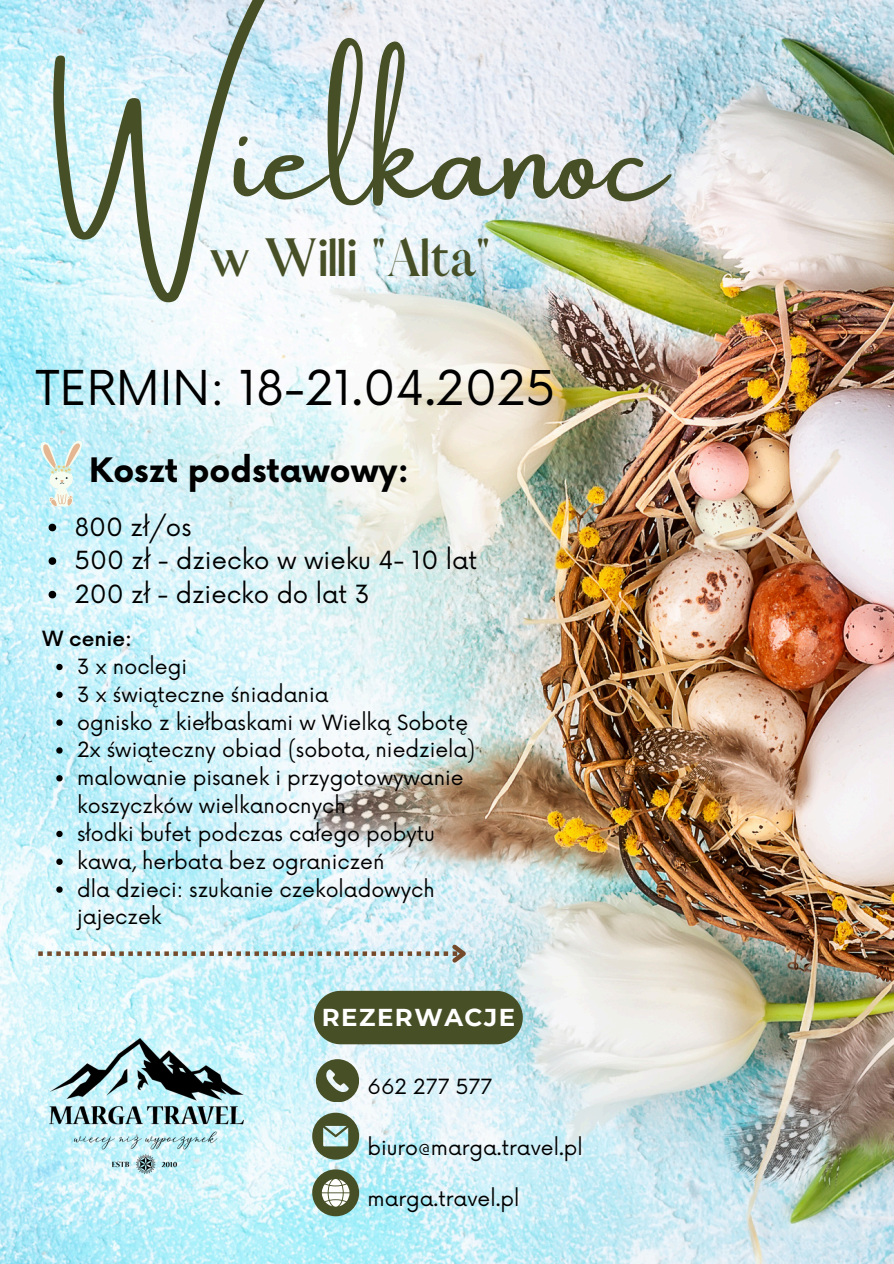
<style>
.page{position:relative;width:894px;height:1264px;background:#fff}
.page>*{position:absolute;margin:0;border:0;box-sizing:border-box;transform-origin:0 0}
.t1{font:131.7px "Amsterdam One";color:#474f27}
.t2{font:700 48.45px "Afrah";color:#474f27}
.t3{font:46.8px "Now";color:#000}
.t4{font:700 32.85px "Now";color:#000}
.t5{font:24.45px "Now";color:#000}
.t6{font:700 24.45px "Montserrat";letter-spacing:.065em;color:#fff}
.t7{font:20.4px/27.8px "Now";color:#000}
.t8{font:500 20.4px "Now";color:#000}
</style>
<div class="page">
<img style="left:0;top:0;width:893px;height:1263px">
<svg style="left:38px;top:940px;width:433px;height:26px;background:#c9e1e5"></svg>
<svg style="left:40px;top:440px;width:42px;height:67px"></svg>
<svg style="left:316px;top:1059px;width:42px;height:42px;background:#757f64"></svg>
<svg style="left:312px;top:1112px;width:47px;height:47px;background:#81947f"></svg>
<div style="left:312px;top:1169px;width:47px;height:47px;background:#474f27;border-radius:50%"></div>
<svg style="left:322px;top:1179px;width:27px;height:27px"></svg>
<svg style="left:314px;top:990px;width:208px;height:54px;background:#4f5934"></svg>
<img style="left:49px;top:1038px;width:195px;height:135px">
<svg style="left:49px;top:523px;width:7px;height:8px"></svg>
<svg style="left:49px;top:557px;width:7px;height:8px"></svg>
<svg style="left:49px;top:591px;width:7px;height:7px"></svg>
<svg style="left:56px;top:664px;width:7px;height:6px"></svg>
<svg style="left:56px;top:691px;width:7px;height:7px"></svg>
<svg style="left:56px;top:719px;width:7px;height:6px"></svg>
<svg style="left:56px;top:747px;width:7px;height:6px"></svg>
<svg style="left:56px;top:775px;width:7px;height:6px"></svg>
<svg style="left:56px;top:830px;width:7px;height:7px"></svg>
<svg style="left:56px;top:858px;width:7px;height:7px"></svg>
<svg style="left:56px;top:886px;width:7px;height:6px"></svg>
<h4 class="t1" style="left:50px;top:84px;width:618px">Wielkanoc</h4>
<p class="t2" style="left:210px;top:227px;width:283px">w Willi "Alta"</p>
<p class="t3" style="left:35px;top:362px;width:521px">TERMIN: 18-21.04.2025</p>
<p class="t4" style="left:89px;top:452px;width:321px">Koszt podstawowy:</p>
<p class="t5" style="left:75px;top:513px;width:118px">800 zł/os</p>
<p class="t5" style="left:75px;top:547px;width:404px">500 zł - dziecko w wieku 4- 10 lat</p>
<p class="t5" style="left:75px;top:580px;width:296px">200 zł - dziecko do lat 3</p>
<p class="t8" style="left:42px;top:627px;width:91px">W cenie:</p>
<p class="t7" style="left:77px;top:653px;width:111px">3 x noclegi</p>
<p class="t7" style="left:77px;top:681px;width:253px">3 x świąteczne śniadania</p>
<p class="t7" style="left:77px;top:709px;width:392px">ognisko z kiełbaskami w Wielką Sobotę</p>
<p class="t7" style="left:77px;top:737px;width:399px">2x świąteczny obiad (sobota, niedziela)</p>
<p class="t7" style="left:77px;top:765px;width:388px">malowanie pisanek i przygotowywanie koszyczków wielkanocnych</p>
<p class="t7" style="left:77px;top:820px;width:359px">słodki bufet podczas całego pobytu</p>
<p class="t7" style="left:77px;top:848px;width:309px">kawa, herbata bez ograniczeń</p>
<p class="t7" style="left:77px;top:876px;width:359px">dla dzieci: szukanie czekoladowych jajeczek</p>
<h1 class="t6" style="left:321px;top:1002px;width:195px">REZERWACJE</h1>
<h3 class="t7" style="left:367px;top:1073px;width:126px">662 277 577</h3>
<h2 class="t7" style="left:367px;top:1134px;width:217px">biuro@marga.travel.pl</h2>
<p class="t7" style="left:367px;top:1186px;width:153px">marga.travel.pl</p>
</div>
